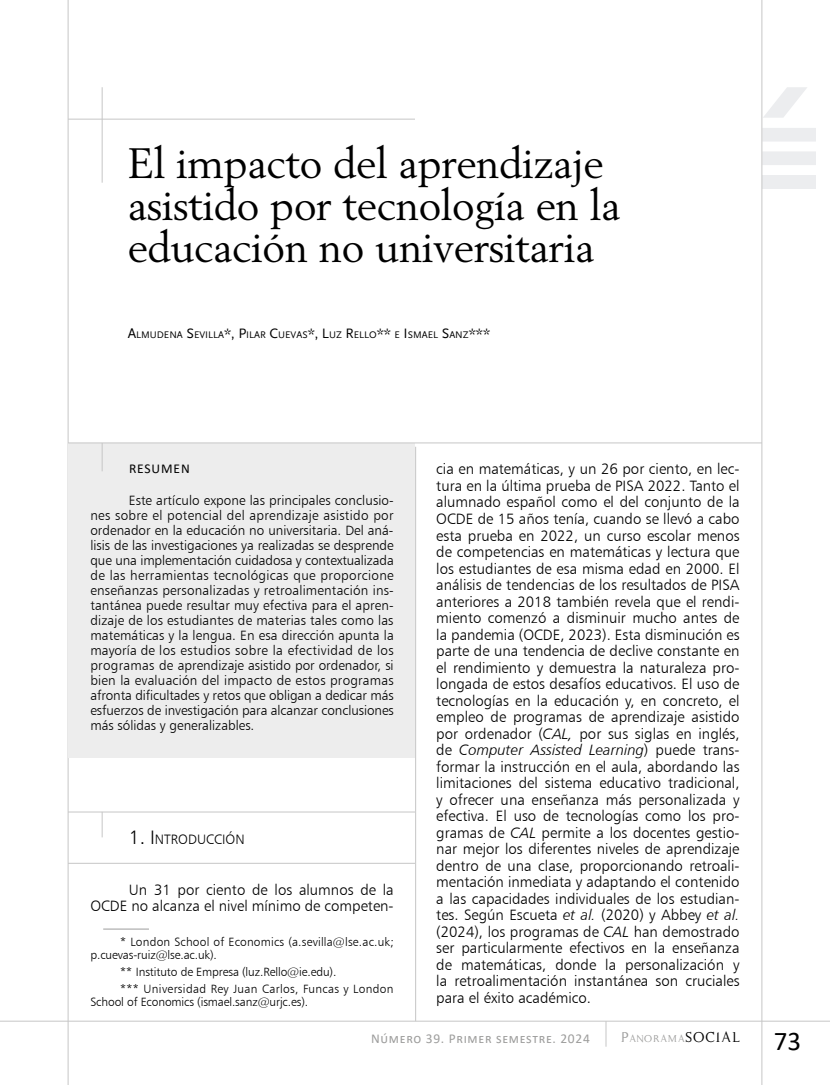
<style>
.page{position:relative;width:830px;height:1085px;background:#fff}
.page>*{position:absolute;margin:0;border:0;box-sizing:border-box;transform-origin:0 0}
.t1{font:42px/42px "Berling";letter-spacing:-.01em;color:#000}
.t2{font:27px "Calibri";color:#000}
.t3{font:15px/16.5px "Humanist 777 BT Light B";color:#000;text-align:justify}
.t4{font:15px "Humanist 777 BT Light Italic B";color:#000}
.t5{font:13.65px "Humanist 777 BT Light B";color:#000}
.t6{font:13.5px/15px "Humanist 777 BT Light B";color:#000;text-align:justify}
.t7{font:13.5px "Calibri";letter-spacing:.05em;color:#9d9d9c}
.t8{font:13.5px "Calibri";letter-spacing:.065em;color:#000}
.t9{font:12px/17px "Humanist 777 BT Light B";letter-spacing:.025em;color:#000}
.t10{font:12px/12.8px "Humanist 777 BT Light B";letter-spacing:.015em;color:#000}
.t11{font:12px "Humanist 777 BT Light B";letter-spacing:-.01em;color:#000}
.t12{font:11.55px "Kopy Katt Kut";letter-spacing:.07em;color:#9d9d9c}
.t13{font:10.05px "Scala Sans Caps";color:#000}
.s1{font-size:14.25px}
.s2{font-size:19.5px}
.s3{font-family:"Humanist 777 BT Light Italic B"}
.s4{font-family:"Humanist 777 BT Light B"}
.s5{font-size:16.5px}
.s6{font-size:16.5px;color:#000}
</style>
<div class="page">
<svg style="left:762px;top:87px;width:45px;height:31px"></svg>
<div style="left:762px;top:128px;width:53px;height:13px;background:#ecedef"></div>
<div style="left:762px;top:151px;width:53px;height:14px;background:#ecedef"></div>
<div style="left:762px;top:175px;width:53px;height:14px;background:#ecedef"></div>
<hr style="left:68px;top:119px;width:347px;height:1px;background:#c6c6c6">
<hr style="left:102px;top:87px;width:1px;height:96px;background:#c6c6c6">
<hr style="left:0;top:1020px;width:829px;height:1px;background:#c6c6c6">
<hr style="left:761px;top:0;width:1px;height:1084px;background:#c6c6c6">
<hr style="left:68px;top:0;width:1px;height:1084px;background:#c6c6c6">
<svg style="left:605px;top:1020px;width:1px;height:26px"></svg>
<div style="left:68px;top:443px;width:347px;height:314px;background:#ededed"></div>
<hr style="left:68px;top:442px;width:693px;height:1px;background:#c6c6c6">
<svg style="left:102px;top:443px;width:1px;height:28px"></svg>
<hr style="left:103px;top:928px;width:46px;height:1px;background:#9d9d9c">
<hr style="left:415px;top:446px;width:1px;height:574px;background:#c6c6c6">
<svg style="left:102px;top:812px;width:1px;height:25px"></svg>
<hr style="left:68px;top:811px;width:347px;height:1px;background:#c6c6c6">
<hr style="left:68px;top:862px;width:347px;height:1px;background:#c6c6c6">
<h1 class="t1" style="left:128px;top:142px;width:494px">El impacto del aprendizaje asistido por tecnología en la educación no universitaria</h1>
<p class="t13" style="left:128px;top:329px;width:364px"><span class="s1">A</span>LM UDENA <span class="s1">S</span>EVILLA<span class="s1">*, P</span>ILAR <span class="s1">C</span>UEVAS<span class="s1">*, L</span>UZ <span class="s1">R</span> ELLO<span class="s1">**</span> E <span class="s1">I</span> SMAEL <span class="s1">S</span>ANZ<span class="s1">***</span></p>
<p class="t8" style="left:129px;top:459px;width:62px">RESUMEN</p>
<p class="t6" style="left:90px;top:492px;width:305px;text-indent:38px">Este artículo expone las principales conclusio&shy;nes sobre el potencial del aprendizaje asistido por ordenador en la educación no universitaria. Del aná&shy;lisis de las investigaciones ya realizadas se desprende que una implementación cuidadosa y contextualizada de las herramientas tecnológicas que proporcione enseñanzas personalizadas y retroalimentación ins&shy;tantánea puede resultar muy efectiva para el apren&shy;dizaje de los estudiantes de materias tales como las matemáticas y la lengua. En esa dirección apunta la mayoría de los estudios sobre la efectividad de los programas de aprendizaje asistido por ordenador, si bien la evaluación del impacto de estos programas afronta dificultades y retos que obligan a dedicar más esfuerzos de investigación para alcanzar conclusiones más sólidas y generalizables.</p>
<p class="t5" style="left:129px;top:831px;width:117px"><span class="s2">1. I</span> NTRODUCCIÓN</p>
<p class="t3" style="left:90px;top:880px;width:304px;text-align:right">Un 31 por ciento de los alumnos de la<br>OCDE no alcanza el nivel mínimo de competen-</p>
<p class="t10" style="left:90px;top:935px;width:304px;text-indent:30px">* London School of Economics (a.sevilla@lse.ac.uk; p.cuevas-ruiz@lse.ac.uk).</p>
<p class="t9" style="left:120px;top:963px;width:275px">** Instituto de Empresa (luz.Rello@ie.edu).<br>*** Universidad Rey Juan Carlos, Funcas y London</p>
<p class="t11" style="left:90px;top:994px;width:219px">School of Economics (ismael.sanz@urjc.es).</p>
<p class="t3" style="left:436px;top:460px;width:304px">cia en matemáticas, y un 26 por ciento, en lec&shy;tura en la última prueba de PISA 2022. Tanto el alumnado español como el del conjunto de la OCDE de 15 años tenía, cuando se llevó a cabo esta prueba en 2022, un curso escolar menos de competencias en matemáticas y lectura que los estudiantes de esa misma edad en 2000. El análisis de tendencias de los resultados de PISA anteriores a 2018 también revela que el rendi&shy;miento comenzó a disminuir mucho antes de la pandemia (OCDE, 2023). Esta disminución es parte de una tendencia de declive constante en el rendimiento y demuestra la naturaleza pro&shy;longada de estos desafíos educativos. El uso de tecnologías en la educación y, en concreto, el empleo de programas de aprendizaje asistido por ordenador (<span class="s3">CAL,</span> por sus siglas en inglés,</p>
<p class="t4" style="left:436px;top:740px;width:304px"><span class="s4">de</span> Computer Assisted Learning<span class="s4">) puede trans-</span></p>
<p class="t3" style="left:436px;top:757px;width:304px">formar la instrucción en el aula, abordando las limitaciones del sistema educativo tradicional, y ofrecer una enseñanza más personalizada y efectiva. El uso de tecnologías como los pro&shy;gramas de <span class="s3">CAL</span> permite a los docentes gestio&shy;nar mejor los diferentes niveles de aprendizaje dentro de una clase, proporcionando retroali&shy;mentación inmediata y adaptando el contenido a las capacidades individuales de los estudian&shy;tes. Según Escueta <span class="s3">et al.</span> (2020) y Abbey <span class="s3">et al. </span>(2024), los programas de <span class="s3">CAL</span> han demostrado ser particularmente efectivos en la enseñanza de matemáticas, donde la personalización y la retroalimentación instantánea son cruciales para el éxito académico.</p>
<p class="t12" style="left:620px;top:1030px;width:120px"><span class="s5">P</span>ANORAMA<span class="s6">SOCIAL</span></p>
<p class="t7" style="left:371px;top:1029px;width:220px">Número 39. Primer semestre. 2024</p>
<h2 class="t2" style="left:773px;top:1021px;width:29px">73</h2>
</div>
